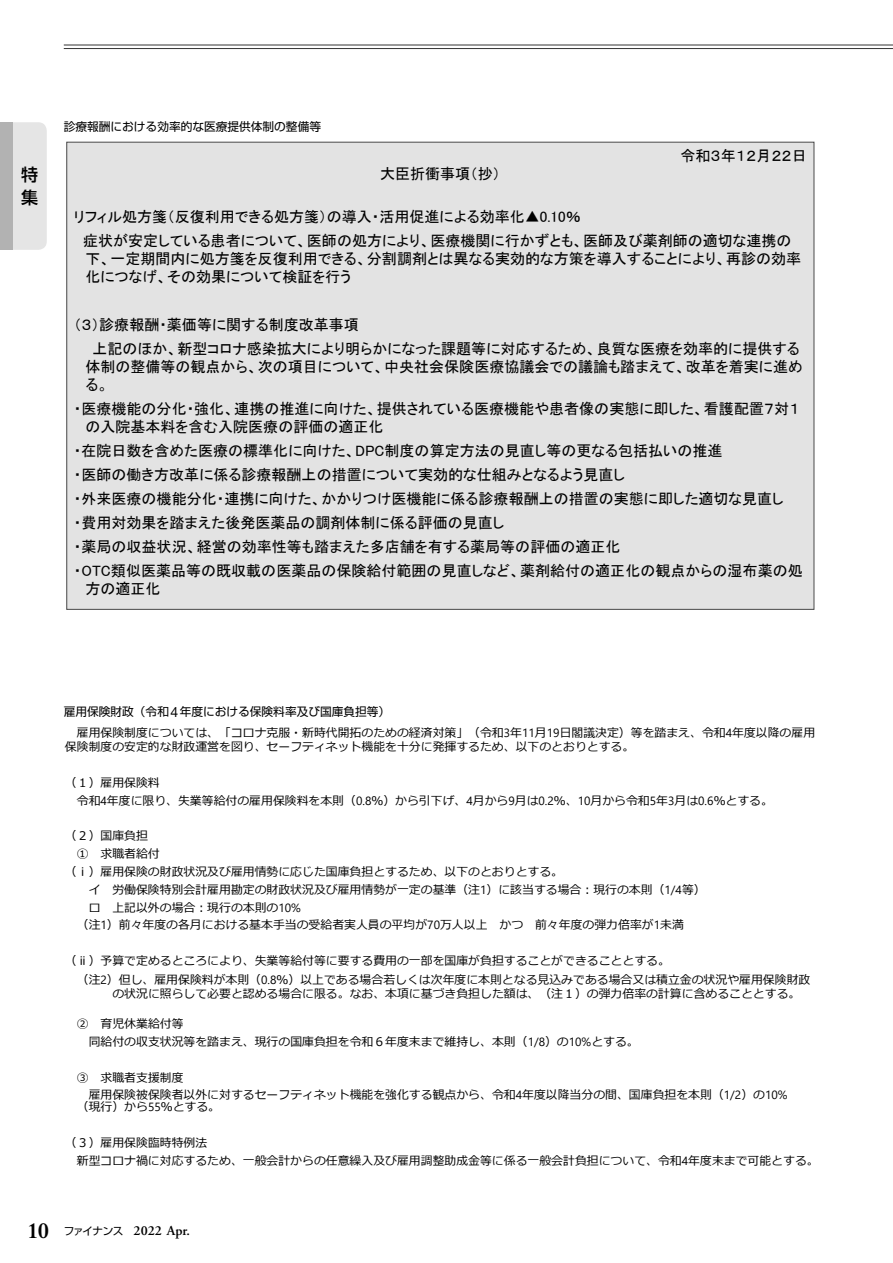
<style>
.page{position:relative;width:893px;height:1263px;background:#fff}
.page>*{position:absolute;margin:0;border:0;box-sizing:border-box;transform-origin:0 0}
.t1{font:500 16.95px/22.6px "Shin Go Pr 6 N";color:#000}
.t2{font:15px/24px "MS P Gothic";color:#000}
.t3{font:600 13.8px "Adobe Garamond Pro";color:#000}
.t4{font:11.85px/17.9px "Meiryo";color:#000}
.t5{font:11.7px "Shin Go Pr 6 N";color:#000}
.s1{font-family:"Helvetica Neue LT Std";font-size:14.1px}
.s2{font-family:"Segoe UI"}
.s3{font-family:"MS Gothic"}
.s4{font-family:"Times LT Std";font-size:21.3px}
.s5{font-family:"Shin Go Pr 6 N";font-weight:400;font-size:10.65px}
</style>
<div class="page">
<div style="left:67px;top:142px;width:747px;height:467px;background:#e3e3e3"></div>
<hr style="left:64px;top:45px;width:829px;height:1px;background:#343434">
<hr style="left:64px;top:48px;width:829px;height:1px;background:#343434">
<div style="left:13px;top:122px;width:34px;height:128px;background:#e5e5e5"></div>
<div style="left:0;top:122px;width:13px;height:128px;background:#b2b2b2"></div>
<h1 class="t1" style="left:21px;top:162px;width:18px">特集</h1>
<p class="t5" style="left:64px;top:117px;width:259px">診療報酬における効率的な医療提供体制の整備等</p>
<p class="t2" style="left:681px;top:144px;width:128px">令和３年１２月２２日</p>
<p class="t2" style="left:380px;top:162px;width:122px">大臣折衝事項（抄）</p>
<p class="t2" style="left:83px;top:204px;width:710px;text-indent:-9px">リフィル処方箋（反復利用できる処方箋）の導入・活用促進による効率化▲0.10％<br>症状が安定している患者について、医師の処方により、医療機関に行かずとも、医師及び薬剤師の適切な連携の</p>
<p class="t2" style="left:85px;top:249px;width:717px;line-height:18px">下、一定期間内に処方箋を反復利用できる、分割調剤とは異なる実効的な方策を導入することにより、再診の効率化につなげ、その効果について検証を行う</p>
<p class="t2" style="left:92px;top:312px;width:709px;text-indent:-19px">（３）診療報酬・薬価等に関する制度改革事項<br>上記のほか、新型コロナ感染拡大により明らかになった課題等に対応するため、良質な医療を効率的に提供する</p>
<p class="t2" style="left:85px;top:357px;width:719px;line-height:18px">体制の整備等の観点から、次の項目について、中央社会保険医療協議会での議論も踏まえて、改革を着実に進める。</p>
<p class="t2" style="left:85px;top:400px;width:716px;line-height:18px;text-indent:-11px">・医療機能の分化・強化、連携の推進に向けた、提供されている医療機能や患者像の実態に即した、看護配置７対１の入院基本料を含む入院医療の評価の適正化</p>
<p class="t2" style="left:74px;top:439px;width:730px">・在院日数を含めた医療の標準化に向けた、DPC制度の算定方法の見直し等の更なる包括払いの推進<br>・医師の働き方改革に係る診療報酬上の措置について実効的な仕組みとなるよう見直し<br>・外来医療の機能分化・連携に向けた、かかりつけ医機能に係る診療報酬上の措置の実態に即した適切な見直し<br>・費用対効果を踏まえた後発医薬品の調剤体制に係る評価の見直し<br>・薬局の収益状況、経営の効率性等も踏まえた多店舗を有する薬局等の評価の適正化<br>・OTC類似医薬品等の既収載の医薬品の保険給付範囲の見直しなど、薬剤給付の適正化の観点からの湿布薬の処</p>
<p class="t2" style="left:85px;top:577px;width:77px">方の適正化</p>
<p class="t5" style="left:64px;top:702px;width:328px">雇用保険財政（令和<span class="s1">4</span>年度における保険料率及び国庫負担等）</p>
<p class="t4" style="left:65px;top:726px;width:752px;line-height:13.8px;text-indent:12px">雇用保険制度については、「コロナ克服・新時代開拓のための経済対策」（令和<span class="s2">3</span>年<span class="s2">11</span>月<span class="s2">19</span>日閣議決定）等を踏まえ、令和<span class="s2">4</span>年度以降の雇用保険制度の安定的な財政運営を図り、セーフティネット機能を十分に発揮するため、以下のとおりとする。</p>
<p class="t4" style="left:77px;top:774px;width:698px;text-indent:-12px">（１）雇用保険料<br>令和<span class="s2">4</span>年度に限り、失業等給付の雇用保険料を本則（<span class="s2">0.8</span>％）から引下げ、<span class="s2">4</span>月から<span class="s2">9</span>月は<span class="s2">0.2</span>％、<span class="s2">10</span>月から令和<span class="s2">5</span>年<span class="s2">3</span>月は<span class="s2">0.6</span>％とする。</p>
<p class="t4" style="left:65px;top:828px;width:85px">（２）国庫負担</p>
<p class="t4" style="left:77px;top:845px;width:85px">① 求職者給付</p>
<p class="t4" style="left:65px;top:863px;width:500px">（<span class="s3">ⅰ</span>）雇用保険の財政状況及び雇用情勢に応じた国庫負担とするため、以下のとおりとする。</p>
<p class="t4" style="left:89px;top:881px;width:618px">イ 労働保険特別会計雇用勘定の財政状況及び雇用情勢が一定の基準（注<span class="s2">1</span>）に該当する場合：現行の本則（<span class="s2">1/4</span>等）</p>
<p class="t4" style="left:89px;top:899px;width:214px">ロ 上記以外の場合：現行の本則の<span class="s2">10%</span></p>
<p class="t4" style="left:77px;top:917px;width:609px">（注<span class="s2">1</span>）前々年度の各月における基本手当の受給者実人員の平均が<span class="s2">70</span>万人以上 かつ 前々年度の弾力倍率が<span class="s2">1</span>未満</p>
<p class="t4" style="left:77px;top:952px;width:735px;line-height:19px;text-indent:-12px">（<span class="s3">ⅱ</span>）予算で定めるところにより、失業等給付等に要する費用の一部を国庫が負担することができることとする。<br>（注<span class="s2">2</span>）但し、雇用保険料が本則（<span class="s2">0.8</span>％）以上である場合若しくは次年度に本則となる見込みである場合又は積立金の状況や雇用保険財政</p>
<p class="t4" style="left:112px;top:985px;width:689px">の状況に照らして必要と認める場合に限る。なお、本項に基づき負担した額は、（注１）の弾力倍率の計算に含めることとする。</p>
<p class="t4" style="left:89px;top:1016px;width:552px;text-indent:-12px">② 育児休業給付等<br>同給付の収支状況等を踏まえ、現行の国庫負担を令和６年度末まで維持し、本則（<span class="s2">1/8</span>）の<span class="s2">10%</span>とする。</p>
<p class="t4" style="left:89px;top:1069px;width:700px;text-indent:-12px">③ 求職者支援制度<br>雇用保険被保険者以外に対するセーフティネット機能を強化する観点から、令和<span class="s2">4</span>年度以降当分の間、国庫負担を本則（<span class="s2">1/2</span>）の<span class="s2">10%</span></p>
<p class="t4" style="left:77px;top:1099px;width:145px">（現行）から<span class="s2">55</span>％とする。</p>
<p class="t4" style="left:77px;top:1134px;width:743px;text-indent:-12px">（３）雇用保険臨時特例法<br>新型コロナ禍に対応するため、一般会計からの任意繰入及び雇用調整助成金等に係る一般会計負担について、令和<span class="s2">4</span>年度末まで可能とする。</p>
<p class="t3" style="left:28px;top:1223px;width:164px"><span class="s4">10</span> <span class="s5">ファイナンス</span> 2022 Apr.</p>
</div>
